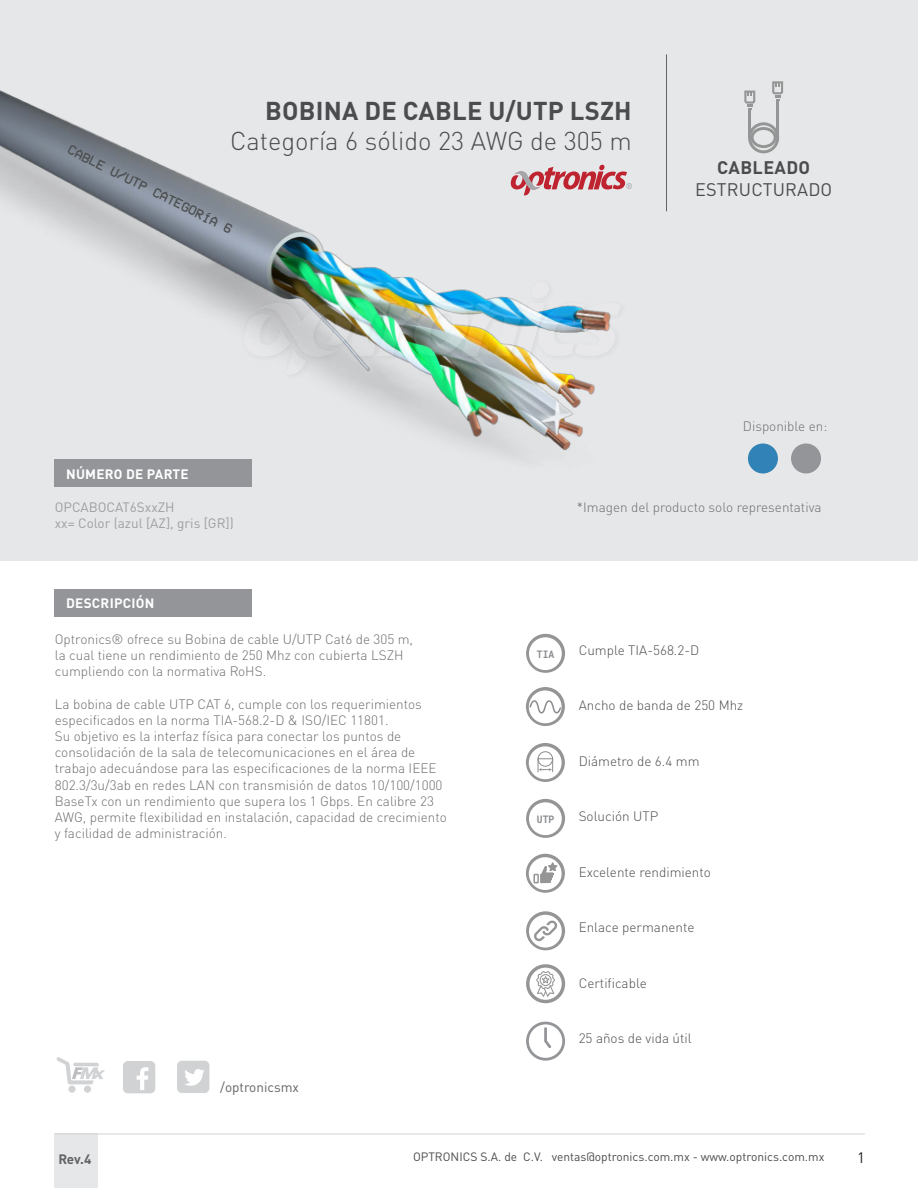
<style>
.page{position:relative;width:918px;height:1188px;background:#fff}
.page>*{position:absolute;margin:0;border:0;box-sizing:border-box;transform-origin:0 0}
.t1{font:300 25.5px "DIN Pro";color:#4b4c4d}
.t2{font:700 25.5px "DIN Pro";letter-spacing:.01em;color:#4b4c4d}
.t3{font:18px "DIN Pro";letter-spacing:.01em;color:#4b4c4d}
.t4{font:700 18px "DIN Pro";letter-spacing:.02em;color:#4b4c4d}
.t5{font:15px "DIN Pro";color:#231f20}
.t6{font:300 13.5px/16.2px "DIN Pro";color:#6c6d70}
.t7{font:300 13.5px "DIN Pro";color:#4b4c4d}
.t8{font:13.5px/16.2px "DIN Pro";color:#9d9fa2}
.t9{font:700 13.5px "DIN Pro";letter-spacing:.02em;color:#fff}
.t10{font:13.5px "VCROSD Mono";color:#4b4c4d}
.t11{font:13.5px "DIN Pro";color:#636366}
.t12{font:700 13.5px "DIN Pro";color:#636366}
.t13{font:12px "DIN Pro";color:#4b4c4d}
.t14{font:700 10.35px "Roboto Mono";color:#8a8c8f;scale:.93 1}
</style>
<div class="page">
<div style="left:1px;top:0;width:917px;height:560px;background:#e6e7e9"></div>
<div style="left:54px;top:1134px;width:44px;height:54px;background:#e6e7e9"></div>
<hr style="left:55px;top:1134px;width:810px;height:1px;background:#d1d2d4">
<img style="left:0;top:54px;width:784px;height:477px">
<div style="left:54px;top:459px;width:198px;height:28px;background:#939598"></div>
<div style="left:68px;top:1086px;width:8px;height:7px;background:#d1d2d4;border-radius:50%"></div>
<div style="left:84px;top:1086px;width:7px;height:7px;background:#d1d2d4;border-radius:50%"></div>
<svg style="left:56px;top:1057px;width:49px;height:27px"></svg>
<div style="left:123px;top:1061px;width:32px;height:32px;background:#d1d2d4;border-radius:5px"></div>
<svg style="left:137px;top:1067px;width:11px;height:23px"></svg>
<div style="left:177px;top:1061px;width:32px;height:32px;background:#d1d2d4;border-radius:5px"></div>
<svg style="left:185px;top:1069px;width:20px;height:17px"></svg>
<img style="left:238px;top:276px;width:393px;height:108px">
<img style="left:243px;top:282px;width:378px;height:92px">
<div style="left:54px;top:590px;width:197px;height:27px;background:#939598"></div>
<svg style="left:526px;top:1022px;width:39px;height:39px"></svg>
<svg style="left:526px;top:634px;width:39px;height:39px"></svg>
<svg style="left:526px;top:687px;width:39px;height:39px"></svg>
<svg style="left:526px;top:799px;width:39px;height:39px"></svg>
<svg style="left:526px;top:854px;width:39px;height:39px"></svg>
<svg style="left:526px;top:911px;width:39px;height:39px"></svg>
<svg style="left:526px;top:964px;width:39px;height:39px"></svg>
<div style="left:748px;top:443px;width:30px;height:30px;background:#3182b6;border-radius:50%"></div>
<div style="left:791px;top:443px;width:30px;height:30px;background:#939598;border-radius:50%"></div>
<svg style="left:526px;top:743px;width:39px;height:39px"></svg>
<h1 class="t2" style="left:265px;top:89px;width:368px">BOBINA DE CABLE U/UTP LSZH</h1>
<h1 class="t1" style="left:230px;top:121px;width:403px">Categoría 6 sólido 23 AWG de 305 m</h1>
<p class="t10" style="left:72px;top:142px;width:183px;rotate:27deg">CABLE U/UTP CATEGORÍA 6</p>
<h2 class="t4" style="left:717px;top:153px;width:95px">CABLEADO</h2>
<h2 class="t3" style="left:695px;top:177px;width:139px">ESTRUCTURADO</h2>
<p class="t9" style="left:66px;top:462px;width:124px">NÚMERO DE PARTE</p>
<p class="t6" style="left:743px;top:417px;width:86px">Disponible en:</p>
<p class="t8" style="left:55px;top:498px;width:181px">OPCABOCAT6SxxZH<br>xx= Color (azul [AZ], gris [GR])</p>
<p class="t9" style="left:66px;top:592px;width:90px">DESCRIPCIÓN</p>
<p class="t6" style="left:55px;top:630px;width:360px">Optronics® ofrece su Bobina de cable U/UTP Cat6 de 305 m, la cual tiene un rendimiento de 250 Mhz con cubierta LSZH cumpliendo con la normativa RoHS.</p>
<p class="t6" style="left:55px;top:694px;width:393px">La bobina de cable UTP CAT 6, cumple con los requerimientos especificados en la norma TIA-568.2-D &amp; ISO/IEC 11801.<br>Su objetivo es la interfaz física para conectar los puntos de consolidación de la sala de telecomunicaciones en el área de trabajo adecuándose para las especificaciones de la norma IEEE 802.3/3u/3ab en redes LAN con transmisión de datos 10/100/1000<br>BaseTx con un rendimiento que supera los 1 Gbps. En calibre 23<br>AWG, permite flexibilidad en instalación, capacidad de crecimiento y facilidad de administración.</p>
<p class="t11" style="left:220px;top:1078px;width:80px">/optronicsmx</p>
<p class="t6" style="left:577px;top:497px;width:246px">*Imagen del producto solo representativa</p>
<p class="t14" style="left:537px;top:647px;width:20px">TIA</p>
<p class="t14" style="left:537px;top:812px;width:20px">UTP</p>
<p class="t7" style="left:579px;top:639px;width:122px">Cumple TIA-568.2-D</p>
<p class="t7" style="left:579px;top:695px;width:166px">Ancho de banda de 250 Mhz</p>
<p class="t7" style="left:579px;top:750px;width:122px">Diámetro de 6.4 mm</p>
<p class="t7" style="left:579px;top:806px;width:81px">Solución UTP</p>
<p class="t7" style="left:579px;top:861px;width:134px">Excelente rendimiento</p>
<p class="t7" style="left:579px;top:917px;width:117px">Enlace permanente</p>
<p class="t7" style="left:579px;top:972px;width:70px">Certificable</p>
<p class="t7" style="left:579px;top:1028px;width:114px">25 años de vida útil</p>
<p class="t12" style="left:58px;top:1148px;width:34px">Rev.4</p>
<p class="t13" style="left:413px;top:1149px;width:413px">OPTRONICS S.A. de C.V. ventas@optronics.com.mx - www.optronics.com.mx</p>
<p class="t5" style="left:857px;top:1148px;width:9px">1</p>
</div>
